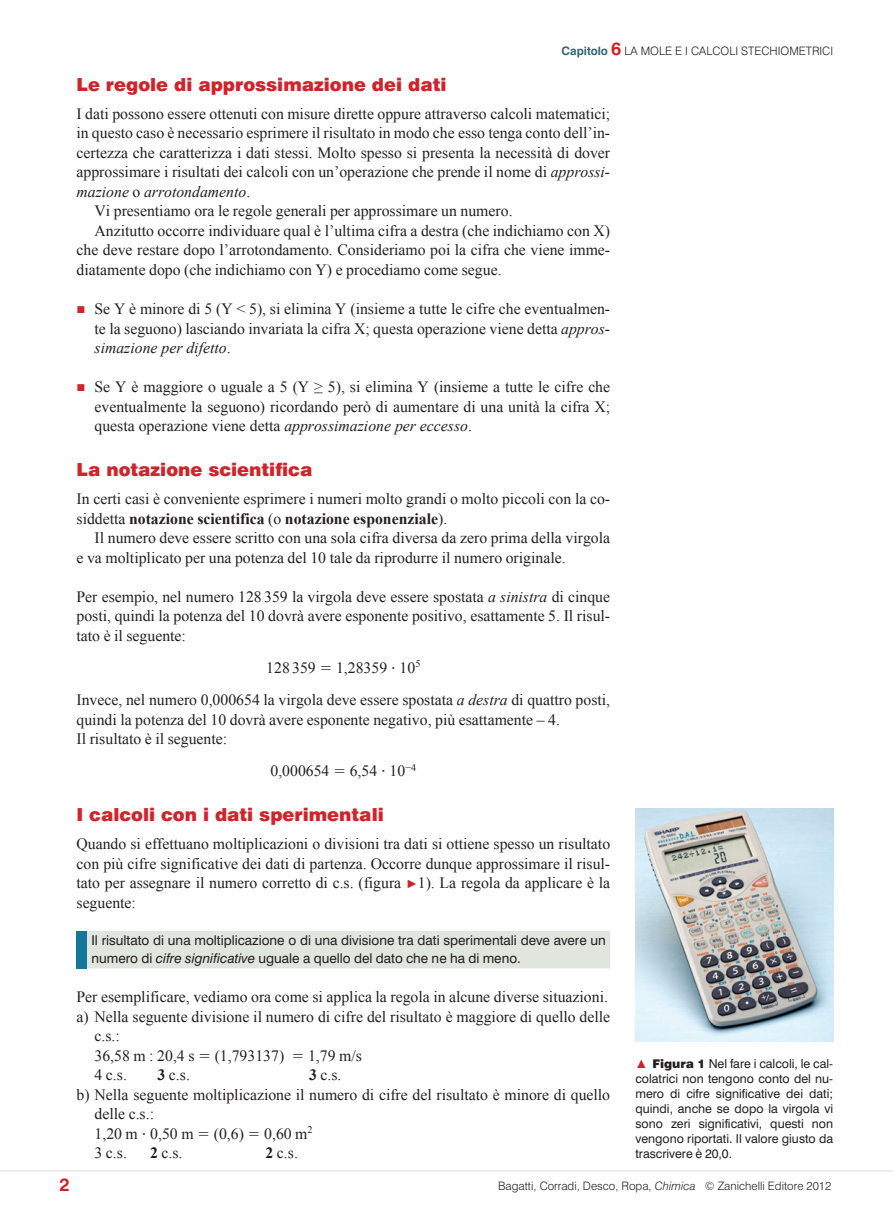
<style>
.page{position:relative;width:893px;height:1212px;background:#fff}
.page>*{position:absolute;margin:0;border:0;box-sizing:border-box;transform-origin:0 0}
.t1{font:900 18px "Swiss 721 BT";color:#d1232a}
.t2{font:700 18px "Swiss 721 BT";color:#d1232a}
.t3{font:15.75px/19.5px "Times New Roman";color:#231f20;text-align:justify}
.t4{font:italic 15.75px "Times New Roman";color:#231f20}
.t5{font:13.5px/18px "Swiss 721 BT";color:#231f20}
.t6{font:12.3px/15px "Swiss 721 BT";color:#231f20;text-align:justify}
.t7{font:300 11.7px "Swiss 721 BT";color:#231f20}
.s1{font-weight:700;color:#356578}
.s2{font-weight:700;font-size:18px;color:#d1232a}
.s3{font-style:italic}
.s4{font-style:normal}
.s5{font-size:15px;color:#d1232a}
.s6{font-weight:700}
.s7{font-family:"Mathematical Pi One"}
.s8{font-size:12px;color:#d1232a}
.s9{font-family:"Times New Roman";font-size:12px;color:#d1232a}
.s10{font-weight:900;font-size:12px}
</style>
<div class="page">
<hr style="left:0;top:1170px;width:893px;height:1px;background:#e6e7e9">
<div style="left:77px;top:931px;width:533px;height:37px;background:#e0e5de"></div>
<div style="left:77px;top:931px;width:10px;height:37px;background:#14789d"></div>
<img style="left:635px;top:808px;width:198px;height:234px">
<p class="t7" style="left:561px;top:44px;width:273px"><span class="s1">Capitolo</span> <span class="s2">6</span> La mole e i calcoli stechiometr ic i</p>
<p class="t1" style="left:77px;top:74px;width:371px">Le regole di approssimazione dei dati</p>
<p class="t3" style="left:77px;top:104px;width:535px">I dati possono essere ottenuti con misure dirette oppure attraverso calcoli matematici;</p>
<p class="t3" style="left:77px;top:123px;width:535px">in questo caso è necessario esprimere il risultato in modo che esso tenga conto dell’in-</p>
<p class="t3" style="left:77px;top:143px;width:535px">certezza che caratterizza i dati stessi. Molto spesso si presenta la necessità di dover</p>
<p class="t3" style="left:77px;top:162px;width:535px">approssimare i risultati dei calcoli con un’operazione che prende il nome di <span class="s3">approssi-</span></p>
<p class="t4" style="left:77px;top:181px;width:175px">mazione <span class="s4">o</span> arrotondamento<span class="s4">.</span></p>
<p class="t3" style="left:95px;top:201px;width:420px">Vi presentiamo ora le regole generali per approssimare un numero.</p>
<p class="t3" style="left:95px;top:221px;width:517px">Anzitutto occorre individuare qual è l’ultima cifra a destra (che indichiamo con X)</p>
<p class="t3" style="left:77px;top:240px;width:535px">che deve restare dopo l’arrotondamento. Consideriamo poi la cifra che viene imme-</p>
<p class="t3" style="left:77px;top:260px;width:427px">diatamente dopo (che indichiamo con Y) e procediamo come segue.</p>
<p class="t3" style="left:95px;top:299px;width:517px;text-indent:-18px"><span class="s5">■</span> Se Y è minore di 5 (Y &lt; 5), si elimina Y (insieme a tutte le cifre che eventualmen&shy;te la seguono) lasciando invariata la cifra X; questa operazione viene detta <span class="s3">appros&shy;simazione per difetto</span>.</p>
<p class="t3" style="left:95px;top:377px;width:517px;text-indent:-18px"><span class="s5">■</span> Se Y è maggiore o uguale a 5 (Y ≥ 5), si elimina Y (insieme a tutte le cifre che eventualmente la seguono) ricordando però di aumentare di una unità la cifra X; questa operazione viene detta <span class="s3">approssimazione per eccesso</span>.</p>
<p class="t1" style="left:77px;top:459px;width:237px">La notazione scientifica</p>
<p class="t3" style="left:77px;top:489px;width:535px">In certi casi è conveniente esprimere i numeri molto grandi o molto piccoli con la co&shy;siddetta <span class="s6">notazione scientifica</span> (o <span class="s6">notazione esponenziale</span>).</p>
<p class="t3" style="left:77px;top:528px;width:535px;text-indent:18px">Il numero deve essere scritto con una sola cifra diversa da zero prima della virgola e va moltiplicato per una potenza del 10 tale da riprodurre il numero originale.</p>
<p class="t3" style="left:77px;top:586px;width:535px">Per esempio, nel numero 128 359 la virgola deve essere spostata <span class="s3">a sinistra</span> di cinque posti, quindi la potenza del 10 dovrà avere esponente positivo, esattamente 5. Il risul&shy;tato è il seguente:</p>
<p class="t3" style="left:77px;top:651px;width:535px;line-height:32.2px;text-align:center">128 359 <span class="s7">5</span> 1,28359 10<sup>5<br></sup>Invece, nel numero 0,000654 la virgola deve essere spostata <span class="s3">a destra</span> di quattro posti,</p>
<p class="t3" style="left:77px;top:709px;width:485px">quindi la potenza del 10 dovrà avere esponente negativo, più esattamente – 4.<br>Il risultato è il seguente:</p>
<p class="t3" style="left:270px;top:761px;width:147px">0,000654 <span class="s7">5</span> 6,54 10<sup>−4</sup></p>
<p class="t1" style="left:77px;top:804px;width:309px">I calcoli con i dati sperimentali</p>
<p class="t3" style="left:77px;top:834px;width:535px">Quando si effettuano moltiplicazioni o divisioni tra dati si ottiene spesso un risultato con più cifre significative dei dati di partenza. Occorre dunque approssimare il risul&shy;tato per assegnare il numero corretto di c.s. (figura <span class="s8">►</span>1). La regola da applicare è la seguente:</p>
<p class="t5" style="left:91px;top:931px;width:516px">Il risultato di una moltiplicazione o di una divisione tra dati sperimentali deve avere un numero di <span class="s3">cifre significative</span> uguale a quello del dato che ne ha di meno.</p>
<p class="t3" style="left:77px;top:987px;width:533px">Per esemplificare, vediamo ora come si applica la regola in alcune diverse situazioni.</p>
<p class="t3" style="left:77px;top:1006px;width:535px">a) Nella seguente divisione il numero di cifre del risultato è maggiore di quello delle</p>
<p class="t3" style="left:95px;top:1026px;width:27px">c.s.:</p>
<p class="t3" style="left:95px;top:1045px;width:269px">36,58 m : 20,4 s <span class="s7">5</span> (1,793137) <span class="s7">5</span> 1,79 m/s</p>
<p class="t3" style="left:95px;top:1065px;width:34px">4 c.s.</p>
<p class="t3" style="left:158px;top:1065px;width:34px"><span class="s6">3</span> c.s.</p>
<p class="t3" style="left:309px;top:1065px;width:34px"><span class="s6">3</span> c.s.</p>
<p class="t3" style="left:77px;top:1084px;width:535px">b) Nella seguente moltiplicazione il numero di cifre del risultato è minore di quello</p>
<p class="t3" style="left:95px;top:1104px;width:61px">delle c.s.:</p>
<p class="t3" style="left:95px;top:1123px;width:220px">1,20 m 0,50 m <span class="s7">5</span> (0,6) <span class="s7">5</span> 0,60 m<sup>2</sup></p>
<p class="t3" style="left:95px;top:1143px;width:34px">3 c.s.</p>
<p class="t3" style="left:150px;top:1143px;width:34px"><span class="s6">2</span> c.s.</p>
<p class="t3" style="left:266px;top:1143px;width:34px"><span class="s6">2</span> c.s.</p>
<p class="t6" style="left:635px;top:1055px;width:199px"><span class="s9">▲</span> <span class="s10">Figura 1</span> Nel fare i calcoli, le cal&shy;colatrici non tengono conto del nu&shy;mero di cifre significative dei dati; quindi, anche se dopo la virgola vi sono zeri significativi, questi non vengono riportati. Il valore giusto da trascrivere è 20,0.</p>
<p class="t2" style="left:60px;top:1173px;width:12px">2</p>
<p class="t7" style="left:498px;top:1178px;width:335px">Bagatti, Corradi, Desco, Ropa, <span class="s3">Chimica</span> © Zanichelli Editore 2012</p>
</div>
